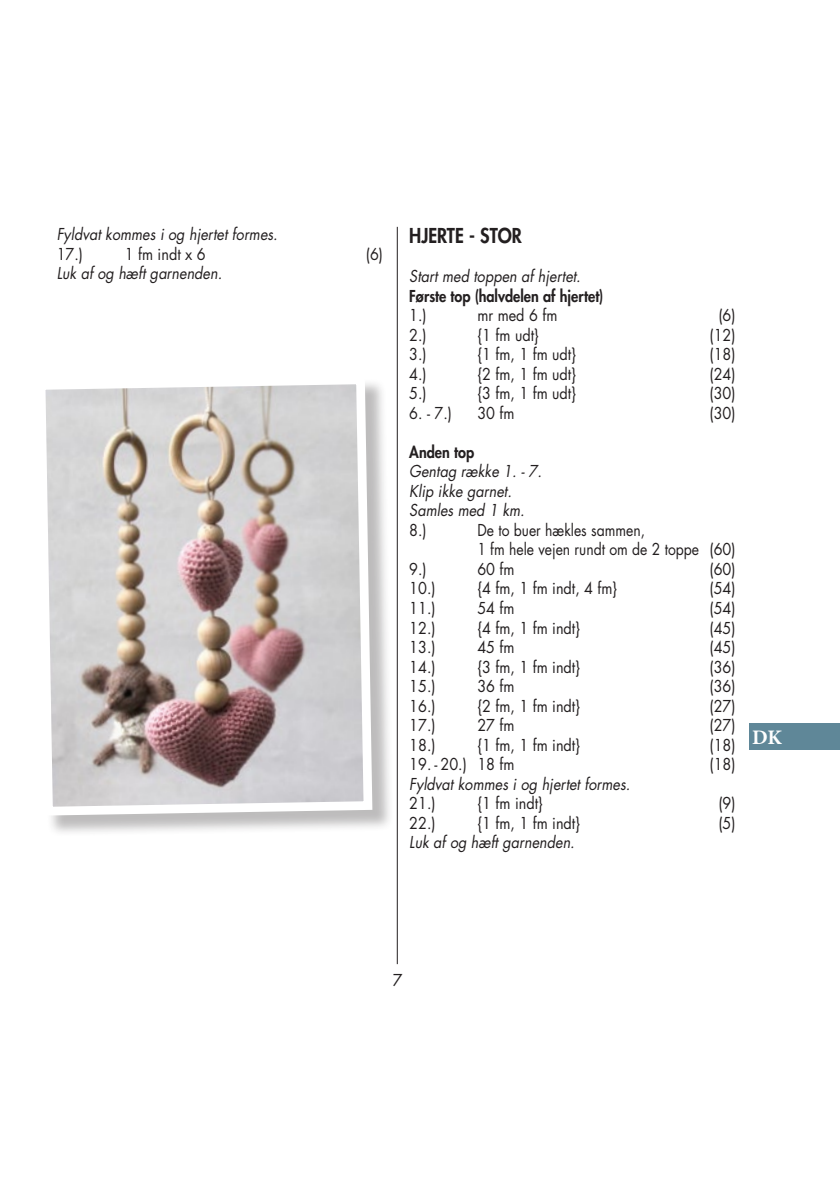
<style>
.page{position:relative;width:840px;height:1191px;background:#fff}
.page>*{position:absolute;margin:0;border:0;box-sizing:border-box;transform-origin:0 0}
.t1{font:700 20.6px "Minion Pro";color:#fff}
.t2{font:800 20px "Futura Std";color:#231f20;scale:.9 1}
.t3{font:16px "Futura Std";color:#231f20;scale:.9 1}
.t4{font:italic 16px "Futura Std";color:#231f20;scale:.9 1}
.t5{font:16px "Futura Std";color:#231f20;scale:.87 1}
.t6{font:800 16px "Futura Std";color:#231f20;scale:.9 1}
.t7{font:16px "Futura Std";color:#231f20}
</style>
<div class="page">
<hr style="left:397px;top:227px;width:1px;height:737px;background:#231f20">
<div style="left:748px;top:723px;width:91px;height:27px;background:#5f8798"></div>
<div style="left:39px;top:378px;width:355px;height:459px;background:#231f20;opacity:.3"></div>
<svg style="left:39px;top:378px;width:337px;height:442px;background:#c6bebd"></svg>
<p class="t4" style="left:57px;top:224px;width:247px">Fyldvat kommes i og hjertet formes.</p>
<p class="t3" style="left:57px;top:243px;width:31px">17.)</p>
<p class="t3" style="left:125px;top:243px;width:91px">1 fm indt x 6</p>
<p class="t3" style="left:366px;top:243px;width:21px">(6)</p>
<p class="t4" style="left:57px;top:263px;width:185px">Luk af og hæft garnenden.</p>
<p class="t2" style="left:409px;top:223px;width:127px">HJERTE - STOR</p>
<p class="t4" style="left:409px;top:266px;width:192px">Start med toppen af hjertet.</p>
<p class="t6" style="left:409px;top:286px;width:217px">Første top (halvdelen af hjertet)</p>
<p class="t3" style="left:409px;top:305px;width:21px">1.)</p>
<p class="t3" style="left:477px;top:305px;width:90px">mr med 6 fm</p>
<p class="t3" style="left:718px;top:305px;width:21px">(6)</p>
<p class="t3" style="left:409px;top:325px;width:21px">2.)</p>
<p class="t3" style="left:477px;top:325px;width:70px">{1 fm udt}</p>
<p class="t3" style="left:709px;top:325px;width:30px">(12)</p>
<p class="t3" style="left:409px;top:344px;width:21px">3.)</p>
<p class="t3" style="left:477px;top:344px;width:111px">{1 fm, 1 fm udt}</p>
<p class="t3" style="left:709px;top:344px;width:30px">(18)</p>
<p class="t3" style="left:409px;top:364px;width:21px">4.)</p>
<p class="t3" style="left:477px;top:364px;width:111px">{2 fm, 1 fm udt}</p>
<p class="t3" style="left:709px;top:364px;width:30px">(24)</p>
<p class="t3" style="left:409px;top:383px;width:21px">5.)</p>
<p class="t3" style="left:477px;top:383px;width:111px">{3 fm, 1 fm udt}</p>
<p class="t3" style="left:709px;top:383px;width:30px">(30)</p>
<p class="t3" style="left:409px;top:403px;width:49px">6. - 7.)</p>
<p class="t3" style="left:477px;top:403px;width:43px">30 fm</p>
<p class="t3" style="left:709px;top:403px;width:30px">(30)</p>
<p class="t6" style="left:409px;top:442px;width:73px">Anden top</p>
<p class="t4" style="left:409px;top:461px;width:149px">Gentag række 1. - 7.</p>
<p class="t4" style="left:409px;top:481px;width:115px">Klip ikke garnet.</p>
<p class="t4" style="left:409px;top:500px;width:129px">Samles med 1 km.</p>
<p class="t3" style="left:409px;top:520px;width:21px">8.)</p>
<p class="t5" style="left:477px;top:520px;width:194px">De to buer hækles sammen,</p>
<p class="t5" style="left:477px;top:539px;width:298px">1 fm hele vejen rundt om de 2 toppe (60)</p>
<p class="t3" style="left:409px;top:559px;width:21px">9.)</p>
<p class="t3" style="left:477px;top:559px;width:43px">60 fm</p>
<p class="t3" style="left:709px;top:559px;width:30px">(60)</p>
<p class="t3" style="left:409px;top:578px;width:31px">10.)</p>
<p class="t3" style="left:477px;top:578px;width:157px">{4 fm, 1 fm indt, 4 fm}</p>
<p class="t3" style="left:709px;top:578px;width:30px">(54)</p>
<p class="t3" style="left:409px;top:598px;width:31px">11.)</p>
<p class="t3" style="left:477px;top:598px;width:43px">54 fm</p>
<p class="t3" style="left:709px;top:598px;width:30px">(54)</p>
<p class="t3" style="left:409px;top:617px;width:31px">12.)</p>
<p class="t3" style="left:477px;top:617px;width:116px">{4 fm, 1 fm indt}</p>
<p class="t3" style="left:709px;top:617px;width:30px">(45)</p>
<p class="t3" style="left:409px;top:637px;width:31px">13.)</p>
<p class="t3" style="left:477px;top:637px;width:43px">45 fm</p>
<p class="t3" style="left:709px;top:637px;width:30px">(45)</p>
<p class="t3" style="left:409px;top:656px;width:31px">14.)</p>
<p class="t3" style="left:477px;top:656px;width:116px">{3 fm, 1 fm indt}</p>
<p class="t3" style="left:709px;top:656px;width:30px">(36)</p>
<p class="t3" style="left:409px;top:676px;width:31px">15.)</p>
<p class="t3" style="left:477px;top:676px;width:43px">36 fm</p>
<p class="t3" style="left:709px;top:676px;width:30px">(36)</p>
<p class="t3" style="left:409px;top:695px;width:31px">16.)</p>
<p class="t3" style="left:477px;top:695px;width:116px">{2 fm, 1 fm indt}</p>
<p class="t3" style="left:709px;top:695px;width:30px">(27)</p>
<p class="t3" style="left:409px;top:715px;width:31px">17.)</p>
<p class="t3" style="left:477px;top:715px;width:43px">27 fm</p>
<p class="t3" style="left:709px;top:715px;width:30px">(27)</p>
<p class="t3" style="left:409px;top:734px;width:31px">18.)</p>
<p class="t3" style="left:477px;top:734px;width:116px">{1 fm, 1 fm indt}</p>
<p class="t3" style="left:709px;top:734px;width:30px">(18)</p>
<p class="t3" style="left:409px;top:754px;width:118px">19. - 20.) 18 fm</p>
<p class="t3" style="left:709px;top:754px;width:30px">(18)</p>
<p class="t4" style="left:409px;top:773px;width:247px">Fyldvat kommes i og hjertet formes.</p>
<p class="t3" style="left:409px;top:793px;width:31px">21.)</p>
<p class="t3" style="left:477px;top:793px;width:74px">{1 fm indt}</p>
<p class="t3" style="left:718px;top:793px;width:21px">(9)</p>
<p class="t3" style="left:409px;top:812px;width:31px">22.)</p>
<p class="t3" style="left:477px;top:812px;width:116px">{1 fm, 1 fm indt}</p>
<p class="t3" style="left:718px;top:812px;width:21px">(5)</p>
<p class="t4" style="left:409px;top:832px;width:185px">Luk af og hæft garnenden.</p>
<p class="t1" style="left:751px;top:723px;width:31px">DK</p>
<p class="t7" style="left:392px;top:969px;width:11px">7</p>
</div>
